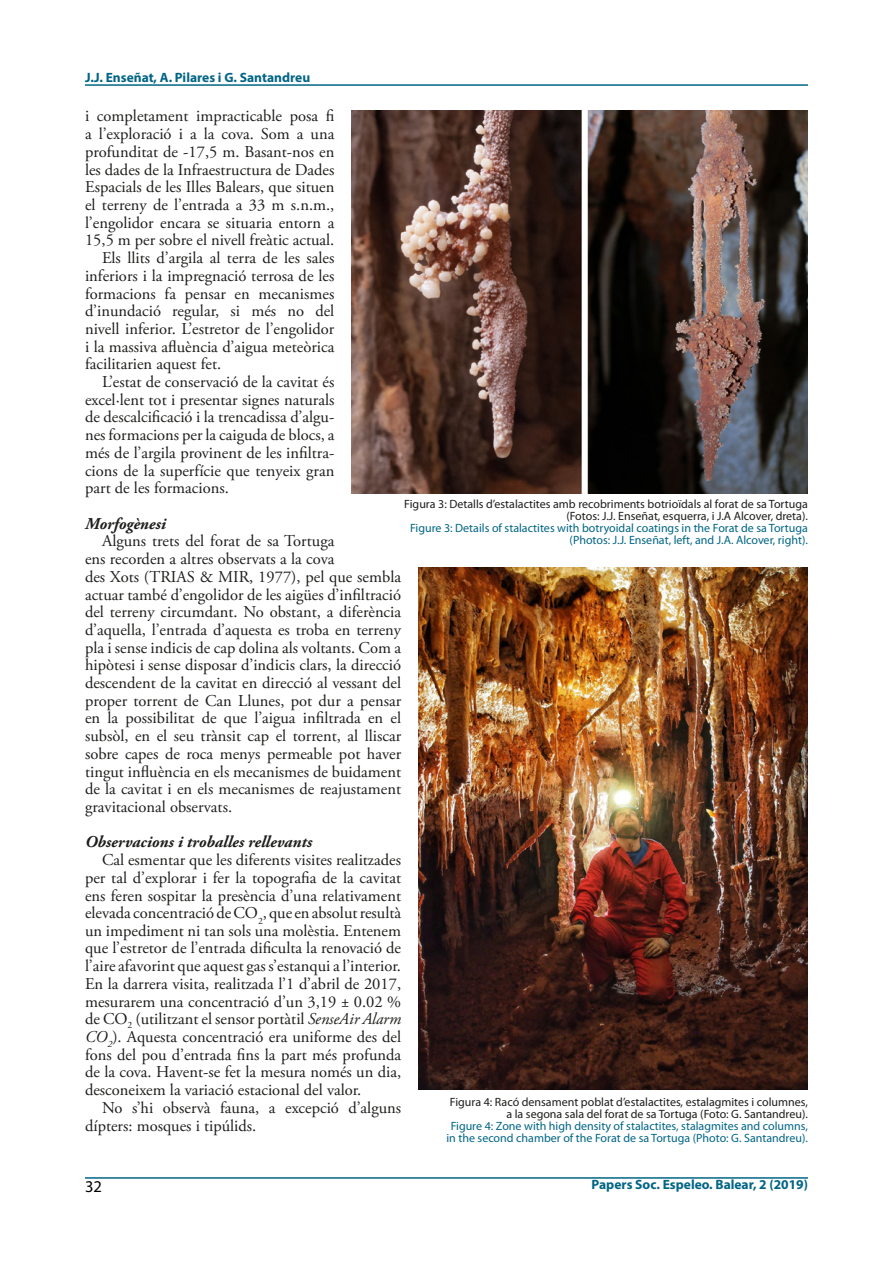
<style>
.page{position:relative;width:893px;height:1263px;background:#fff}
.page>*{position:absolute;margin:0;border:0;box-sizing:border-box;transform-origin:0 0}
.t1{font:16.5px/17.7px "Adobe Garamond Pro";color:#1d1d1b}
.t2{font:italic 700 16.5px "Adobe Garamond Pro";color:#1d1d1b}
.t3{font:16.5px "Myriad Pro";color:#000}
.t4{font:700 13.5px "Myriad Pro";color:#006585}
.t5{font:12px/12px "Myriad Pro";color:#006585;text-align:center}
.t6{font:12px/12px "Myriad Pro";color:#1d1d1b;text-align:right}
.s1{font-style:italic}
</style>
<div class="page">
<hr style="left:85px;top:84px;width:723px;height:2px;background:#006585">
<hr style="left:85px;top:1177px;width:723px;height:2px;background:#006585">
<img style="left:418px;top:567px;width:390px;height:523px">
<img style="left:351px;top:110px;width:457px;height:383px">
<p class="t4" style="left:85px;top:68px;width:227px">J.J. Enseñat, A. Pilares i G. Santandreu</p>
<p class="t1" style="left:85px;top:108px;width:251px">i completament impracticable posa fi</p>
<p class="t1" style="left:85px;top:126px;width:251px">a l’exploració i a la cova. Som a una</p>
<p class="t1" style="left:85px;top:143px;width:251px">profunditat de -17,5 m. Basant-nos en</p>
<p class="t1" style="left:85px;top:161px;width:251px">les dades de la Infraestructura de Dades</p>
<p class="t1" style="left:85px;top:179px;width:251px">Espacials de les Illes Balears, que situen</p>
<p class="t1" style="left:85px;top:196px;width:251px">el terreny de l’entrada a 33 m s.n.m.,</p>
<p class="t1" style="left:85px;top:214px;width:251px">l’engolidor encara se situaria entorn a</p>
<p class="t1" style="left:85px;top:232px;width:251px">15,5 m per sobre el nivell freàtic actual.</p>
<p class="t1" style="left:102px;top:250px;width:234px">Els llits d’argila al terra de les sales</p>
<p class="t1" style="left:85px;top:267px;width:251px">inferiors i la impregnació terrosa de les</p>
<p class="t1" style="left:85px;top:285px;width:251px">formacions fa pensar en mecanismes</p>
<p class="t1" style="left:85px;top:303px;width:251px">d’inundació regular, si més no del</p>
<p class="t1" style="left:85px;top:320px;width:251px">nivell inferior. L’estretor de l’engolidor</p>
<p class="t1" style="left:85px;top:338px;width:251px">i la massiva afluència d’aigua meteòrica</p>
<p class="t1" style="left:85px;top:356px;width:138px">facilitarien aquest fet.</p>
<p class="t1" style="left:102px;top:374px;width:234px">L’estat de conservació de la cavitat és</p>
<p class="t1" style="left:85px;top:391px;width:251px">excel·lent tot i presentar signes naturals</p>
<p class="t1" style="left:85px;top:409px;width:250px">de descalcificació i la trencadissa d’algu-</p>
<p class="t1" style="left:85px;top:427px;width:251px">nes formacions per la caiguda de blocs, a</p>
<p class="t1" style="left:85px;top:444px;width:250px">més de l’argila provinent de les infiltra-</p>
<p class="t1" style="left:85px;top:462px;width:251px">cions de la superfície que tenyeix gran</p>
<p class="t1" style="left:85px;top:480px;width:145px">part de les formacions.</p>
<p class="t2" style="left:85px;top:514px;width:82px">Morfogènesi</p>
<p class="t1" style="left:85px;top:533px;width:318px;text-indent:17px">Alguns trets del forat de sa Tortuga<br>ens recorden a altres observats a la cova<br>des Xots (TRIAS &amp; MIR, 1977), pel que sembla actuar també d’engolidor de les aigües d’infiltració del terreny circumdant. No obstant, a diferència d’aquella, l’entrada d’aquesta es troba en terreny pla i sense indicis de cap dolina als voltants. Com a hipòtesi i sense disposar d’indicis clars, la direcció descendent de la cavitat en direcció al vessant del proper torrent de Can Llunes, pot dur a pensar en la possibilitat de que l’aigua infiltrada en el subsòl, en el seu trànsit cap el torrent, al lliscar sobre capes de roca menys permeable pot haver tingut influència en els mecanismes de buidament de la cavitat i en els mecanismes de reajustament gravitacional observats.</p>
<p class="t2" style="left:85px;top:833px;width:229px">Observacions i troballes rellevants</p>
<p class="t1" style="left:85px;top:852px;width:318px;text-align:justify;text-indent:17px">Cal esmentar que les diferents visites realitzades per tal d’explorar i fer la topografia de la cavitat ens feren sospitar la presència d’una relativament elevada concentració de CO<sub>2</sub>, que en absolut resultà un impediment ni tan sols una molèstia. Entenem que l’estretor de l’entrada dificulta la renovació de l’aire afavorint que aquest gas s’estanqui a l’interior.<br>En la darrera visita, realitzada l’1 d’abril de 2017, mesurarem una concentració d’un 3,19 ± 0.02 % de CO<sub>2</sub> (utilitzant el sensor portàtil <span class="s1">SenseAir Alarm CO</span><sub>2</sub>). Aquesta concentració era uniforme des del fons del pou d’entrada fins la part més profunda de la cova. Havent-se fet la mesura només un dia, desconeixem la variació estacional del valor.</p>
<p class="t1" style="left:85px;top:1099px;width:318px;text-indent:17px">No s’hi observà fauna, a excepció d’alguns dípters: mosques i tipúlids.</p>
<p class="t6" style="left:450px;top:1096px;width:359px">Figura 4: Racó densament poblat d’estalactites, estalagmites i columnes, a la segona sala del forat de sa Tortuga (Foto: G. Santandreu).</p>
<p class="t6" style="left:404px;top:498px;width:405px">Figura 3: Detalls d’estalactites amb recobriments botrioïdals al forat de sa Tortuga (Fotos: J.J. Enseñat, esquerra, i J.A Alcover, dreta).</p>
<p class="t5" style="left:410px;top:522px;width:399px;text-align:right">Figure 3: Details of stalactites with botryoidal coatings in the Forat de sa Tortuga (Photos: J.J. Enseñat, left, and J.A. Alcover, right).</p>
<p class="t5" style="left:446px;top:1120px;width:363px">Figure 4: Zone with high density of stalactites, stalagmites and columns, in the second chamber of the Forat de sa Tortuga (Photo: G. Santandreu).</p>
<p class="t3" style="left:85px;top:1176px;width:18px">32</p>
<p class="t4" style="left:592px;top:1176px;width:218px">Papers Soc. Espeleo. Balear, 2 (2019)</p>
</div>
